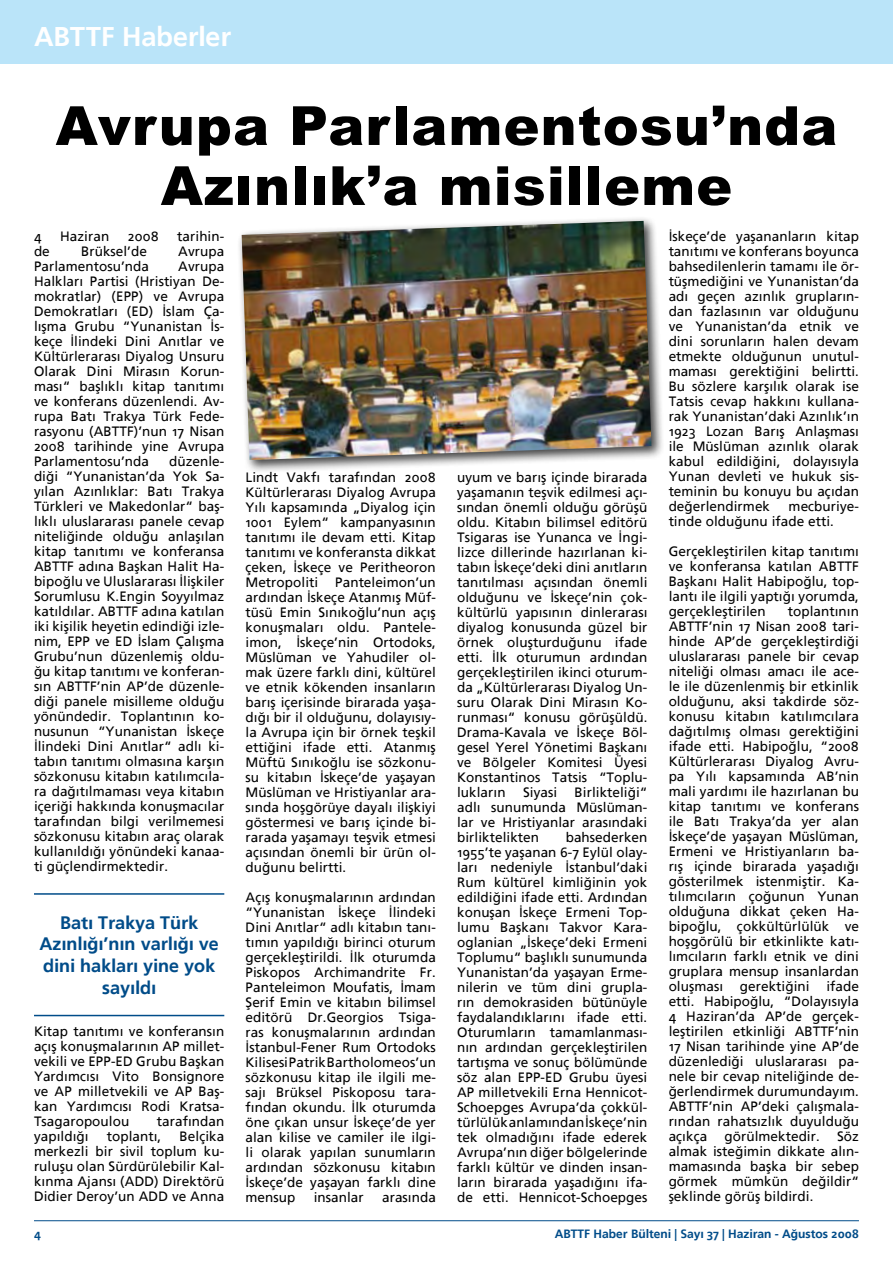
<style>
.page{position:relative;width:893px;height:1263px;background:#fff}
.page>*{position:absolute;margin:0;border:0;box-sizing:border-box;transform-origin:0 0}
.t1{font:900 54px/60px "Arial";letter-spacing:.02em;color:#000;text-align:center}
.t2{font:700 27px "Frutiger Linotype";color:#fff}
.t3{font:700 18px/21.6px "Frutiger Linotype";color:#004c89;text-align:center}
.t4{font:13.5px/15px "Frutiger Linotype";letter-spacing:.005em;color:#000;text-align:justify}
.t5{font:700 12px "Frutiger Linotype";color:#004c89}
</style>
<div class="page">
<div style="left:0;top:0;width:893px;height:64px;background:#bae4f9"></div>
<hr style="left:34px;top:1220px;width:825px;height:1px;background:#004c89">
<hr style="left:34px;top:893px;width:190px;height:2px;background:#004c89">
<hr style="left:34px;top:1015px;width:190px;height:1px;background:#004c89">
<div style="left:236px;top:216px;width:435px;height:264px;background:#000;opacity:.75"></div>
<img style="left:242px;top:221px;width:409px;height:239px">
<h2 class="t2" style="left:34px;top:21px;width:198px">ABTTF Haberler</h2>
<h1 class="t1" style="left:56px;top:94px;width:783px">Avrupa Parlamentosu’nda<br>Azınlık’a misilleme</h1>
<p class="t4" style="left:34px;top:229px;width:9px">4</p>
<p class="t4" style="left:60px;top:229px;width:51px">Haziran</p>
<p class="t4" style="left:128px;top:229px;width:32px">2008</p>
<p class="t4" style="left:177px;top:229px;width:48px">tarihin-</p>
<p class="t4" style="left:34px;top:244px;width:17px">de</p>
<p class="t4" style="left:81px;top:244px;width:67px">Brüksel’de</p>
<p class="t4" style="left:178px;top:244px;width:48px">Avrupa</p>
<p class="t4" style="left:34px;top:259px;width:117px">Parlamentosu’nda</p>
<p class="t4" style="left:34px;top:259px;width:192px;text-indent:144px">Avrupa Halkları Partisi (Hristiyan De&shy;mokratlar) (EPP) ve Avrupa Demokratları (ED) İslam Ça&shy;lışma Grubu “Yunanistan İs&shy;keçe İlindeki Dini Anıtlar ve Kültürlerarası Diyalog Unsuru Olarak Dini Mirasın Korun&shy;ması“ başlıklı kitap tanıtımı ve konferans düzenlendi. Av&shy;rupa Batı Trakya Türk Fede&shy;rasyonu (ABTTF)’nun 17 Nisan 2008 tarihinde yine Avrupa Parlamentosu’nda</p>
<p class="t4" style="left:34px;top:454px;width:192px;text-indent:135px">düzenle&shy;diği “Yunanistan’da Yok Sa&shy;yılan Azınlıklar: Batı Trakya Türkleri ve Makedonlar“ baş&shy;lıklı uluslararası panele cevap niteliğinde olduğu anlaşılan kitap tanıtımı ve konferansa ABTTF adına Başkan Halit Ha&shy;bipoğlu ve Uluslararası İlişkiler Sorumlusu K.Engin Soyyılmaz katıldılar. ABTTF adına katılan iki kişilik heyetin edindiği izle&shy;nim, EPP ve ED İslam Çalışma Grubu’nun düzenlemiş oldu&shy;ğu kitap tanıtımı ve konferan&shy;sın ABTTF’nin AP’de düzenle&shy;diği panele misilleme olduğu yönündedir. Toplantının ko&shy;nusunun “Yunanistan İskeçe İlindeki Dini Anıtlar“ adlı ki&shy;tabın tanıtımı olmasına karşın sözkonusu kitabın katılımcıla&shy;ra dağıtılmaması veya kitabın içeriği hakkında konuşmacılar tarafından bilgi verilmemesi sözkonusu kitabın araç olarak kullanıldığı yönündeki kanaa&shy;ti güçlendirmektedir.</p>
<h3 class="t3" style="left:40px;top:911px;width:181px">Batı Trakya Türk<br>Azınlığı’nın varlığı ve dini hakları yine yok sayıldı</h3>
<p class="t4" style="left:34px;top:1024px;width:192px">Kitap tanıtımı ve konferansın açış konuşmalarının AP millet&shy;vekili ve EPP-ED Grubu Başkan Yardımcısı Vito Bonsignore ve AP milletvekili ve AP Baş&shy;kan Yardımcısı Rodi Kratsa-Tsagaropoulou</p>
<p class="t4" style="left:157px;top:1114px;width:69px">tarafından</p>
<p class="t4" style="left:34px;top:1129px;width:56px">yapıldığı</p>
<p class="t4" style="left:107px;top:1129px;width:56px">toplantı,</p>
<p class="t4" style="left:34px;top:1129px;width:192px;text-indent:146px">Belçika merkezli bir sivil toplum ku&shy;ruluşu olan Sürdürülebilir Kal&shy;kınma Ajansı (ADD) Direktörü Didier Deroy’un ADD ve Anna</p>
<p class="t4" style="left:246px;top:470px;width:192px">Lindt Vakfı tarafından 2008<br>Kültürlerarası Diyalog Avrupa Yılı kapsamında „Diyalog için 1001 Eylem“ kampanyasının tanıtımı ile devam etti. Kitap tanıtımı ve konferansta dikkat çeken, İskeçe ve Peritheoron Metropoliti</p>
<p class="t4" style="left:246px;top:575px;width:192px;text-indent:90px">Panteleimon’un ardından İskeçe Atanmış Müf&shy;tüsü Emin Sınıkoğlu’nun açış konuşmaları oldu. Pantele&shy;imon, İskeçe’nin Ortodoks, Müslüman ve Yahudiler ol&shy;mak üzere farklı dini, kültürel ve etnik kökenden insanların barış içerisinde birarada yaşa&shy;dığı bir il olduğunu, dolayısıy&shy;la Avrupa için bir örnek teşkil ettiğini ifade etti. Atanmış Müftü Sınıkoğlu ise sözkonu&shy;su kitabın İskeçe’de yaşayan Müslüman ve Hristiyanlar ara&shy;sında hoşgörüye dayalı ilişkiyi göstermesi ve barış içinde bi&shy;rarada yaşamayı teşvik etmesi açısından önemli bir ürün ol&shy;duğunu belirtti.</p>
<p class="t4" style="left:246px;top:890px;width:192px">Açış konuşmalarının ardından “Yunanistan İskeçe İlindeki Dini Anıtlar“ adlı kitabın tanı&shy;tımın yapıldığı birinci oturum gerçekleştirildi. İlk oturumda Piskopos Archimandrite Fr.<br>Panteleimon Moufatis, İmam Şerif Emin ve kitabın bilimsel editörü Dr.Georgios Tsiga&shy;ras konuşmalarının ardından İstanbul-Fener Rum Ortodoks Kilisesi Patrik Bartholomeos’un sözkonusu kitap ile ilgili me&shy;sajı Brüksel Piskoposu tara&shy;fından okundu. İlk oturumda öne çıkan unsur İskeçe’de yer alan kilise ve camiler ile ilgi&shy;li olarak yapılan sunumların ardından sözkonusu kitabın İskeçe’de yaşayan farklı dine mensup</p>
<p class="t4" style="left:314px;top:1190px;width:51px">insanlar</p>
<p class="t4" style="left:382px;top:1190px;width:55px">arasında</p>
<p class="t4" style="left:457px;top:470px;width:192px">uyum ve barış içinde birarada yaşamanın teşvik edilmesi açı&shy;sından önemli olduğu görüşü oldu. Kitabın bilimsel editörü Tsigaras ise Yunanca ve İngi&shy;lizce dillerinde hazırlanan ki&shy;tabın İskeçe’deki dini anıtların tanıtılması açısından önemli olduğunu ve İskeçe’nin çok&shy;kültürlü yapısının dinlerarası diyalog konusunda güzel bir örnek oluşturduğunu ifade etti. İlk oturumun ardından gerçekleştirilen ikinci oturum&shy;da „Kültürlerarası Diyalog Un&shy;suru Olarak Dini Mirasın Ko&shy;runması“ konusu görüşüldü.<br>Drama-Kavala ve İskeçe Böl&shy;gesel Yerel Yönetimi Başkanı ve Bölgeler Komitesi Üyesi Konstantinos Tatsis “Toplu&shy;lukların</p>
<p class="t4" style="left:457px;top:785px;width:192px;text-indent:117px">Birlikteliği“ adlı sunumunda Müslüman&shy;lar ve Hristiyanlar arasındaki birliktelikten</p>
<p class="t4" style="left:523px;top:785px;width:36px">Siyasi</p>
<p class="t4" style="left:457px;top:830px;width:192px;text-indent:109px">bahsederken 1955’te yaşanan 6-7 Eylül olay&shy;ları nedeniyle İstanbul’daki Rum kültürel kimliğinin yok edildiğini ifade etti. Ardından konuşan İskeçe Ermeni Top&shy;lumu Başkanı Takvor Kara&shy;oglanian „İskeçe’deki Ermeni Toplumu“ başlıklı sunumunda Yunanistan’da yaşayan Erme&shy;nilerin ve tüm dini grupla&shy;rın demokrasiden bütünüyle faydalandıklarını ifade etti.<br>Oturumların tamamlanması&shy;nın ardından gerçekleştirilen tartışma ve sonuç bölümünde söz alan EPP-ED Grubu üyesi AP milletvekili Erna Hennicot-Schoepges Avrupa’da çokkül&shy;türlülük anlamından İskeçe’nin tek olmadığını ifade ederek Avrupa’nın diğer bölgelerinde farklı kültür ve dinden insan&shy;ların birarada yaşadığını ifa&shy;de etti. Hennicot-Schoepges</p>
<p class="t4" style="left:669px;top:229px;width:192px">İskeçe’de yaşananların kitap tanıtımı ve konferans boyunca bahsedilenlerin tamamı ile ör&shy;tüşmediğini ve Yunanistan’da adı geçen azınlık grupların&shy;dan fazlasının var olduğunu ve Yunanistan’da etnik ve dini sorunların halen devam etmekte olduğunun unutul&shy;maması gerektiğini belirtti.<br>Bu sözlere karşılık olarak ise Tatsis cevap hakkını kullana&shy;rak Yunanistan’daki Azınlık’ın 1923 Lozan Barış Anlaşması ile Müslüman azınlık olarak kabul edildiğini, dolayısıyla Yunan devleti ve hukuk sis&shy;teminin bu konuyu bu açıdan değerlendirmek</p>
<p class="t4" style="left:669px;top:499px;width:192px;text-indent:120px">mecburiye&shy;tinde olduğunu ifade etti.</p>
<p class="t4" style="left:669px;top:544px;width:192px">Gerçekleştirilen kitap tanıtımı ve konferansa katılan ABTTF Başkanı Halit Habipoğlu, top&shy;lantı ile ilgili yaptığı yorumda, gerçekleştirilen</p>
<p class="t4" style="left:669px;top:604px;width:192px;text-indent:119px">toplantının ABTTF’nin 17 Nisan 2008 tari&shy;hinde AP’de gerçekleştirdiği uluslararası panele bir cevap niteliği olması amacı ile ace&shy;le ile düzenlenmiş bir etkinlik olduğunu, aksi takdirde söz&shy;konusu kitabın katılımcılara dağıtılmış olması gerektiğini ifade etti. Habipoğlu, “2008<br>Kültürlerarası Diyalog Avru&shy;pa Yılı kapsamında AB’nin mali yardımı ile hazırlanan bu kitap tanıtımı ve konferans ile Batı Trakya’da yer alan İskeçe’de yaşayan Müslüman, Ermeni ve Hristiyanların ba&shy;rış içinde birarada yaşadığı gösterilmek istenmiştir. Ka&shy;tılımcıların çoğunun Yunan olduğuna dikkat çeken Ha&shy;bipoğlu, çokkültürlülük ve hoşgörülü bir etkinlikte katı&shy;lımcıların farklı etnik ve dini gruplara mensup insanlardan oluşması gerektiğini ifade etti. Habipoğlu, “Dolayısıyla 4 Haziran’da AP’de gerçek&shy;leştirilen etkinliği ABTTF’nin 17 Nisan tarihinde yine AP’de düzenlediği uluslararası pa&shy;nele bir cevap niteliğinde de&shy;ğerlendirmek durumundayım.<br>ABTTF’nin AP’deki çalışmala&shy;rından rahatsızlık duyulduğu açıkça</p>
<p class="t4" style="left:724px;top:1129px;width:97px">görülmektedir.</p>
<p class="t4" style="left:669px;top:1129px;width:192px;text-indent:168px">Söz almak isteğimin dikkate alın&shy;mamasında başka bir sebep görmek mümkün değildir“ şeklinde görüş bildirdi.</p>
<p class="t5" style="left:34px;top:1226px;width:8px">4</p>
<p class="t5" style="left:555px;top:1226px;width:305px">ABTTF Haber Bülteni | Sayı 37 | Haziran - Ağustos 2008</p>
</div>
